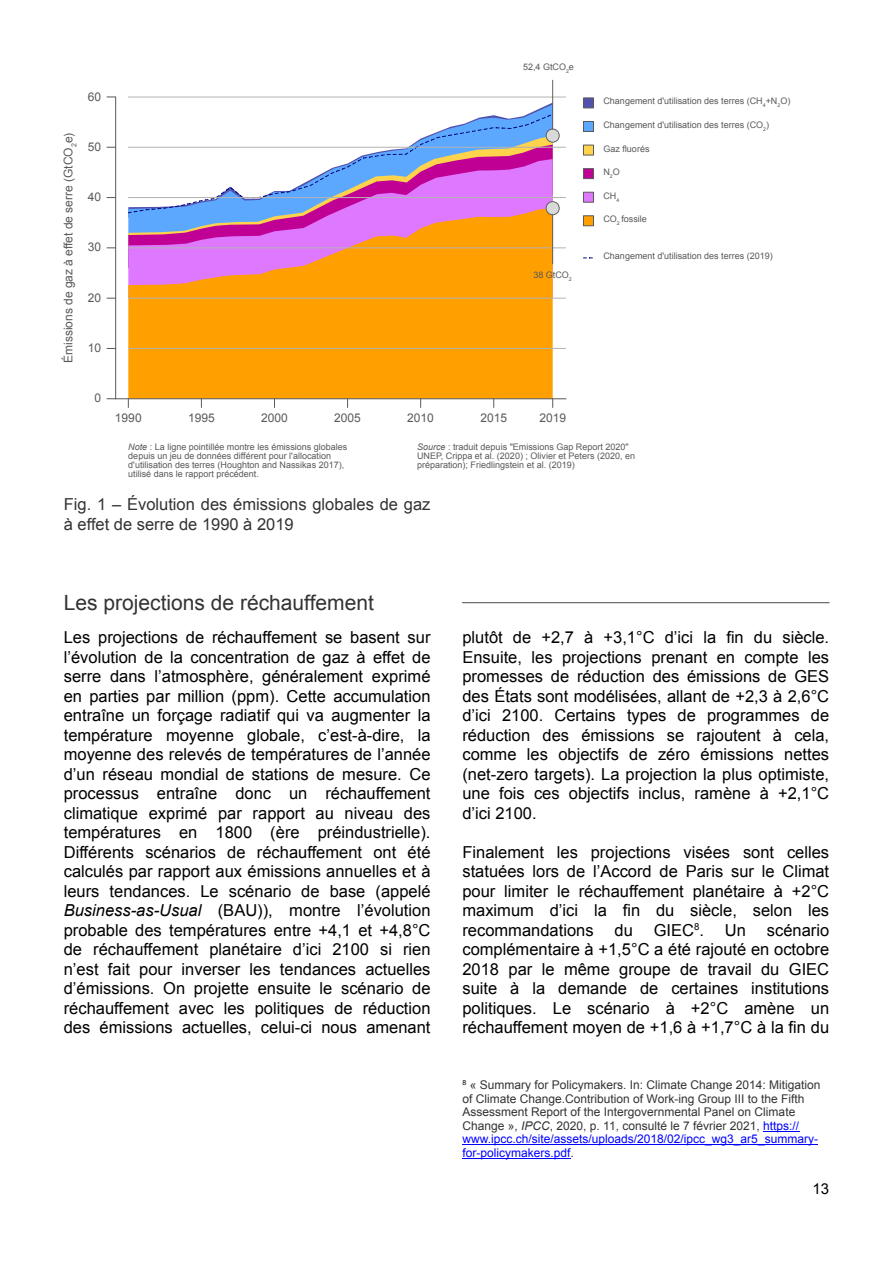
<style>
.page{position:relative;width:893px;height:1263px;background:#fff}
.page>*{position:absolute;margin:0;border:0;box-sizing:border-box;transform-origin:0 0}
.t1{font:21px "Arial";color:#333}
.t2{font:16.5px/19.5px "Arial";color:#000;text-align:justify}
.t3{font:16.5px/19.5px "Arial";color:#333}
.t4{font:15px "Arial";color:#000}
.t5{font:12px/13.5px "Arial";color:#333}
.t6{font:12px "Arial";color:#595959}
.t7{font:9px/9.3px "Arial";color:#595959}
.s1{font-style:italic}
.s2{color:#00f}
</style>
<div class="page">
<svg style="left:128px;top:215px;width:425px;height:183px;background:#f4962d"></svg>
<hr style="left:115px;top:97px;width:1px;height:302px;background:#595959">
<hr style="left:116px;top:398px;width:450px;height:1px;background:#595959">
<hr style="left:128px;top:348px;width:437px;height:1px;background:#b3b3b3">
<hr style="left:128px;top:298px;width:437px;height:1px;background:#b3b3b3">
<hr style="left:128px;top:248px;width:437px;height:1px;background:#b3b3b3">
<hr style="left:128px;top:197px;width:437px;height:1px;background:#b3b3b3">
<hr style="left:128px;top:147px;width:437px;height:1px;background:#b3b3b3">
<hr style="left:128px;top:97px;width:437px;height:1px;background:#b3b3b3">
<div style="left:583px;top:98px;width:11px;height:10px;background:#5152ae;border:1px solid #595959"></div>
<div style="left:583px;top:121px;width:11px;height:11px;background:#5da8ff;border:1px solid #595959"></div>
<div style="left:583px;top:145px;width:11px;height:10px;background:#ffd34b;border:1px solid #595959"></div>
<div style="left:583px;top:168px;width:11px;height:11px;background:#c00094;border:1px solid #595959"></div>
<div style="left:583px;top:192px;width:11px;height:11px;background:#de78ff;border:1px solid #595959"></div>
<div style="left:583px;top:215px;width:11px;height:11px;background:#ff9f00;border:1px solid #595959"></div>
<svg style="left:128px;top:113px;width:432px;height:102px"></svg>
<hr style="left:552px;top:80px;width:1px;height:50px;background:#595959">
<hr style="left:552px;top:214px;width:1px;height:50px;background:#595959">
<hr style="left:462px;top:602px;width:367px;height:1px;background:#4b4b4b">
<hr style="left:763px;top:1131px;width:36px;height:1px;background:#00f">
<hr style="left:462px;top:1144px;width:356px;height:1px;background:#00f">
<hr style="left:462px;top:1158px;width:108px;height:1px;background:#00f">
<p class="t6" style="left:88px;top:92px;width:15px">60</p>
<p class="t6" style="left:64px;top:363px;width:232px;rotate:-90deg">Émissions de gaz à effet de serre (GtCO<sub>2</sub>e)</p>
<p class="t6" style="left:88px;top:142px;width:15px">50</p>
<p class="t6" style="left:88px;top:192px;width:15px">40</p>
<p class="t6" style="left:88px;top:243px;width:15px">30</p>
<p class="t6" style="left:88px;top:293px;width:15px">20</p>
<p class="t6" style="left:88px;top:343px;width:15px">10</p>
<p class="t6" style="left:95px;top:394px;width:8px">0</p>
<p class="t6" style="left:115px;top:413px;width:28px">1990</p>
<p class="t6" style="left:188px;top:413px;width:28px">1995</p>
<p class="t6" style="left:261px;top:413px;width:28px">2000</p>
<p class="t6" style="left:334px;top:413px;width:28px">2005</p>
<p class="t6" style="left:407px;top:413px;width:28px">2010</p>
<p class="t7" style="left:523px;top:63px;width:52px">52,4 GtCO<sub>2</sub>e</p>
<p class="t7" style="left:533px;top:271px;width:40px">38 GtCO<sub>2</sub></p>
<p class="t7" style="left:603px;top:97px;width:188px">Changement d'utilisation des terres (CH<sub>4</sub>+N<sub>2</sub>O)</p>
<p class="t7" style="left:603px;top:121px;width:167px">Changement d'utilisation des terres (CO<sub>2</sub>)</p>
<p class="t7" style="left:603px;top:145px;width:48px">Gaz fluorés</p>
<p class="t7" style="left:603px;top:168px;width:18px">N<sub>2</sub>O</p>
<p class="t7" style="left:603px;top:192px;width:17px">CH<sub>4</sub></p>
<p class="t7" style="left:603px;top:215px;width:45px">CO<sub>2</sub> fossile</p>
<p class="t7" style="left:603px;top:252px;width:171px">Changement d'utilisation des terres (2019)</p>
<p class="t6" style="left:480px;top:413px;width:28px">2015</p>
<p class="t6" style="left:539px;top:413px;width:28px">2019</p>
<p class="t7" style="left:128px;top:442px;width:221px"><span class="s1">Note</span> : La ligne pointillée montre les émissions globales depuis un jeu de données différent pour l'allocation d'utilisation des terres (Houghton and Nassikas 2017), utilisé dans le rapport précédent.</p>
<p class="t7" style="left:417px;top:442px;width:219px"><span class="s1">Source</span> : traduit depuis "Emissions Gap Report 2020"<br>UNEP, Crippa et al. (2020) ; Olivier et Peters (2020, en préparation); Friedlingstein et al. (2019)</p>
<p class="t3" style="left:64px;top:496px;width:368px">Fig. 1 – Évolution des émissions globales de gaz à effet de serre de 1990 à 2019</p>
<p class="t1" style="left:64px;top:595px;width:312px">Les projections de réchauffement</p>
<p class="t2" style="left:64px;top:629px;width:368px">Les projections de réchauffement se basent sur l’évolution de la concentration de gaz à effet de serre dans l’atmosphère, généralement exprimé en parties par million (ppm). Cette accumulation entraîne un forçage radiatif qui va augmenter la température moyenne globale, c’est-à-dire, la moyenne des relevés de températures de l’année d’un réseau mondial de stations de mesure. Ce processus entraîne donc un réchauffement climatique exprimé par rapport au niveau des températures en 1800 (ère préindustrielle).<br>Différents scénarios de réchauffement ont été calculés par rapport aux émissions annuelles et à leurs tendances. Le scénario de base (appelé <span class="s1">Business-as-Usual</span> (BAU)), montre l’évolution probable des températures entre +4,1 et +4,8°C de réchauffement planétaire d’ici 2100 si rien n’est fait pour inverser les tendances actuelles d’émissions. On projette ensuite le scénario de réchauffement avec les politiques de réduction des émissions actuelles, celui-ci nous amenant</p>
<p class="t2" style="left:462px;top:629px;width:368px">plutôt de +2,7 à +3,1°C d’ici la fin du siècle.<br>Ensuite, les projections prenant en compte les promesses de réduction des émissions de GES des États sont modélisées, allant de +2,3 à 2,6°C d’ici 2100. Certains types de programmes de réduction des émissions se rajoutent à cela, comme les objectifs de zéro émissions nettes (net-zero targets). La projection la plus optimiste, une fois ces objectifs inclus, ramène à +2,1°C d’ici 2100.</p>
<p class="t2" style="left:462px;top:844px;width:368px">Finalement les projections visées sont celles statuées lors de l’Accord de Paris sur le Climat pour limiter le réchauffement planétaire à +2°C maximum d’ici la fin du siècle, selon les recommandations</p>
<p class="t2" style="left:614px;top:922px;width:20px">du</p>
<p class="t2" style="left:654px;top:922px;width:52px">GIEC<sup>8</sup>.</p>
<p class="t2" style="left:725px;top:922px;width:23px">Un</p>
<p class="t2" style="left:462px;top:922px;width:368px;text-indent:304px">scénario complémentaire à +1,5°C a été rajouté en octobre 2018 par le même groupe de travail du GIEC suite à la demande de certaines institutions politiques. Le scénario à +2°C amène un réchauffement moyen de +1,6 à +1,7°C à la fin du</p>
<p class="t5" style="left:462px;top:1079px;width:360px"><sup>8</sup> « Summary for Policymakers. In: Climate Change 2014: Mitigation of Climate Change.Contribution of Work-ing Group III to the Fifth Assessment Report of the Intergovernmental Panel on Climate Change », <span class="s1">IPCC</span>, 2020, p. 11, consulté le 7 février 2021, <span class="s2">https:// www.ipcc.ch/site/assets/uploads/2018/02/ipcc_wg3_ar5_summary&shy;for-policymakers.pdf</span>.</p>
<p class="t4" style="left:812px;top:1183px;width:18px">13</p>
</div>
